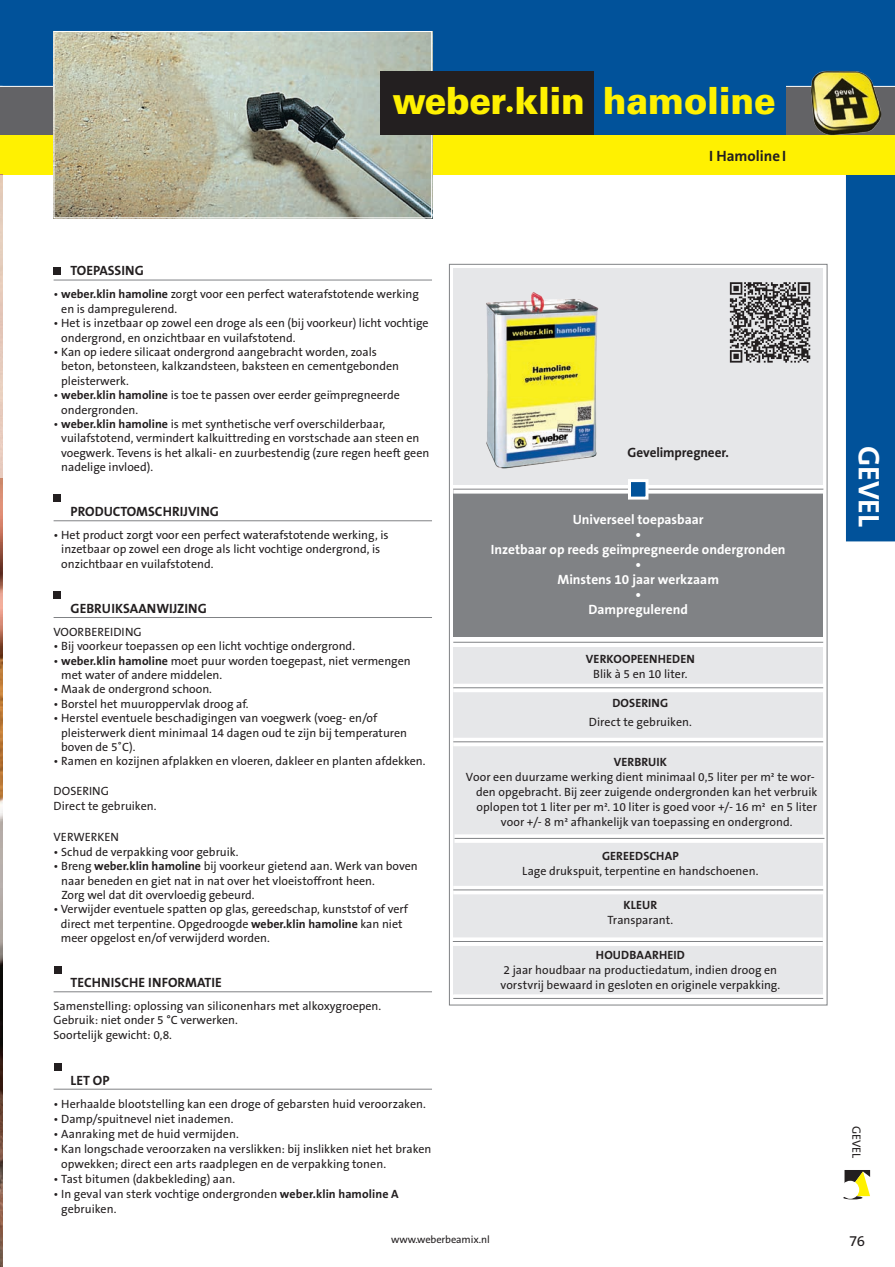
<style>
.page{position:relative;width:895px;height:1267px;background:#fff}
.page>*{position:absolute;margin:0;border:0;box-sizing:border-box;transform-origin:0 0}
.t1{font:900 37.5px "Univers";letter-spacing:-.005em;color:#fff101;scale:.95 1}
.t2{font:700 30px "The Sans B7";color:#fff}
.t3{font:700 15px "The Sans B7";color:#231f20}
.t4{font:15px "The Sans B5 Plain";color:#231f20}
.t5{font:700 13.5px/15px "The Sans B7";color:#fff;text-align:center}
.t6{font:700 13.5px "The Sans B7";color:#231f20}
.t7{font:12px/14.4px "The Sans B5 Plain";color:#231f20}
.t8{font:700 12px "The Sans B7";letter-spacing:.01em;color:#231f20}
.t9{font:10.5px "The Sans B5 Plain";letter-spacing:-.01em;color:#231f20}
.s1{font-family:"Gill Sans";font-weight:400;font-size:52.5px}
.s2{font-family:"The Sans B7";font-weight:700}
</style>
<div class="page">
<div style="left:3px;top:0;width:892px;height:86px;background:#01529a"></div>
<div style="left:3px;top:86px;width:892px;height:49px;background:#636366"></div>
<hr style="left:0;top:0;width:3px;height:86px;background:#01529a">
<hr style="left:0;top:86px;width:3px;height:49px;background:#636366">
<div style="left:3px;top:135px;width:892px;height:40px;background:#fff101"></div>
<hr style="left:0;top:135px;width:3px;height:40px;background:#fff101">
<hr style="left:0;top:86px;width:895px;height:1px;background:#fff">
<img style="left:810px;top:71px;width:72px;height:64px">
<img style="left:56px;top:33px;width:374px;height:183px">
<div style="left:54px;top:31px;width:378px;height:187px;border:1px solid #fff"></div>
<div style="left:453px;top:268px;width:370px;height:217px;background:#e6e7e9"></div>
<div style="left:453px;top:489px;width:370px;height:148px;background:#808285"></div>
<div style="left:453px;top:647px;width:370px;height:347px;background:#e6e7e9"></div>
<svg style="left:453px;top:641px;width:370px;height:1px"></svg>
<hr style="left:453px;top:642px;width:370px;height:1px;background:#808285">
<div style="left:455px;top:834px;width:369px;height:9px;background:#fff"></div>
<hr style="left:455px;top:838px;width:369px;height:1px;background:#808285">
<svg style="left:453px;top:684px;width:370px;height:8px;background:#f9f9f9"></svg>
<hr style="left:453px;top:687px;width:370px;height:1px;background:#808285">
<svg style="left:453px;top:738px;width:370px;height:8px;background:#f9f9f9"></svg>
<hr style="left:453px;top:741px;width:370px;height:1px;background:#808285">
<svg style="left:453px;top:886px;width:370px;height:8px;background:#f4f4f4"></svg>
<hr style="left:453px;top:890px;width:370px;height:1px;background:#808285">
<svg style="left:453px;top:488px;width:370px;height:6px;background:#ebebec"></svg>
<hr style="left:453px;top:489px;width:370px;height:1px;background:#808285">
<div style="left:628px;top:479px;width:20px;height:21px;background:#01529a;border:3px solid #fff"></div>
<div style="left:453px;top:937px;width:370px;height:9px;background:#fff"></div>
<hr style="left:453px;top:941px;width:370px;height:1px;background:#808285">
<div style="left:380px;top:71px;width:216px;height:64px;background:#231f20"></div>
<div style="left:594px;top:71px;width:192px;height:64px;background:#01529a"></div>
<hr style="left:453px;top:998px;width:370px;height:1px;background:#808285">
<div style="left:846px;top:175px;width:49px;height:366px;background:#01529a"></div>
<svg style="left:845px;top:1170px;width:25px;height:26px"></svg>
<hr style="left:843px;top:1196px;width:19px;height:3px;background:#231f20;border-radius:50%">
<div style="left:841px;top:1181px;width:18px;height:18px;background:#fff;border-radius:50%"></div>
<img style="left:0;top:478px;width:3px;height:785px">
<div style="left:55px;top:967px;width:7px;height:7px;background:#231f20"></div>
<div style="left:54px;top:495px;width:7px;height:7px;background:#231f20"></div>
<div style="left:54px;top:591px;width:7px;height:7px;background:#231f20"></div>
<div style="left:54px;top:268px;width:7px;height:7px;background:#231f20"></div>
<hr style="left:54px;top:280px;width:378px;height:1px;background:#808285">
<hr style="left:54px;top:520px;width:378px;height:1px;background:#808285">
<hr style="left:54px;top:617px;width:378px;height:1px;background:#808285">
<hr style="left:54px;top:991px;width:378px;height:1px;background:#808285">
<hr style="left:54px;top:1089px;width:378px;height:1px;background:#808285">
<div style="left:54px;top:1063px;width:8px;height:7px;background:#231f20"></div>
<img style="left:486px;top:292px;width:113px;height:177px">
<svg style="left:730px;top:282px;width:80px;height:81px"></svg>
<svg style="left:0;top:1263px;width:3px;height:4px"></svg>
<h1 class="t1" style="left:392px;top:77px;width:405px">weber<span class="s1">.</span>klin hamoline</h1>
<p class="t3" style="left:709px;top:148px;width:78px">I HamolineI</p>
<p class="t6" style="left:71px;top:264px;width:73px">Toepassi ng</p>
<p class="t7" style="left:61px;top:287px;width:359px;text-indent:-8px">• <span class="s2">weber.klin hamoline</span> zorgt voor een perfect waterafstotende werking en is dampregulerend.</p>
<p class="t7" style="left:61px;top:316px;width:369px;text-indent:-8px">• Het is inzetbaar op zowel een droge als een (bij voorkeur) licht vochtige ondergrond, en onzichtbaar en vuilafstotend.</p>
<p class="t7" style="left:61px;top:345px;width:339px;text-indent:-8px">• Kan op iedere silicaat ondergrond aangebracht worden, zoals beton, betonsteen, kalkzandsteen, baksteen en cementgebonden pleisterwerk.</p>
<p class="t7" style="left:61px;top:388px;width:340px;text-indent:-8px">• <span class="s2">weber.klin hamoline</span> is toe te passen over eerder geïmpregneerde ondergronden.</p>
<p class="t7" style="left:61px;top:417px;width:370px;text-indent:-8px">• <span class="s2">weber.klin hamoline</span> is met synthetische verf overschilderbaar, vuilafstotend, vermindert kalkuittreding en vorstschade aan steen en voegwerk. Tevens is het alkali- en zuurbestendig (zure regen heeft geen nadelige invloed).</p>
<p class="t6" style="left:71px;top:504px;width:34px">Product</p>
<p class="t6" style="left:127px;top:504px;width:36px">omschri</p>
<p class="t6" style="left:184px;top:504px;width:35px">jvi ng</p>
<p class="t7" style="left:61px;top:528px;width:329px;text-indent:-8px">• Het product zorgt voor een perfect waterafstotende werking, is inzetbaar op zowel een droge als licht vochtige ondergrond, is onzichtbaar en vuilafstotend.</p>
<p class="t6" style="left:71px;top:601px;width:24px">Gebruik</p>
<p class="t6" style="left:123px;top:601px;width:83px">saa nwijzi ng</p>
<p class="t7" style="left:54px;top:625px;width:88px">Voorbereidi ng</p>
<p class="t7" style="left:54px;top:639px;width:303px">• Bij voorkeur toepassen op een licht vochtige ondergrond.</p>
<p class="t7" style="left:61px;top:654px;width:351px;text-indent:-8px">• <span class="s2">weber.klin hamoline</span> moet puur worden toegepast, niet vermengen met water of andere middelen.</p>
<p class="t7" style="left:54px;top:682px;width:160px">• Maak de ondergrond schoon.</p>
<p class="t7" style="left:54px;top:697px;width:197px">• Borstel het muuroppervlak droog af.</p>
<p class="t7" style="left:61px;top:711px;width:347px;text-indent:-8px">• Herstel eventuele beschadigingen van voegwerk (voeg- en/of pleisterwerk dient minimaal 14 dagen oud te zijn bij temperaturen boven de 5˚C).</p>
<p class="t7" style="left:54px;top:754px;width:373px">• Ramen en kozijnen afplakken en vloeren, dakleer en planten afdekken.</p>
<p class="t7" style="left:54px;top:784px;width:104px;line-height:15px">doseri ng<br>Direct te gebruiken.</p>
<p class="t7" style="left:54px;top:830px;width:67px">Verwerken</p>
<p class="t7" style="left:54px;top:845px;width:187px">• Schud de verpakking voor gebruik.</p>
<p class="t7" style="left:61px;top:859px;width:358px;text-indent:-8px">• Breng <span class="s2">weber.klin hamoline</span> bij voorkeur gietend aan. Werk van boven naar beneden en giet nat in nat over het vloeistoffront heen.<br>Zorg wel dat dit overvloedig gebeurd.</p>
<p class="t7" style="left:61px;top:902px;width:349px;text-indent:-7px">• Verwijder eventuele spatten op glas, gereedschap, kunststof of verf direct met terpentine. Opgedroogde <span class="s2">weber.klin hamoline</span> kan niet meer opgelost en/of verwijderd worden.</p>
<p class="t6" style="left:71px;top:975px;width:116px">Tech nisch e informati</p>
<p class="t6" style="left:215px;top:975px;width:8px">e</p>
<p class="t7" style="left:54px;top:999px;width:329px">Samenstelling: oplossing van siliconenhars met alkoxygroepen.<br>Gebruik: niet onder 5 °C verwerken.<br>Soortelijk gewicht: 0,8.</p>
<p class="t6" style="left:71px;top:1073px;width:40px">Let op</p>
<p class="t7" style="left:54px;top:1097px;width:374px">• Herhaalde blootstelling kan een droge of gebarsten huid veroorzaken.</p>
<p class="t7" style="left:54px;top:1112px;width:181px">• Damp/spuitnevel niet inademen.</p>
<p class="t7" style="left:54px;top:1127px;width:187px">• Aanraking met de huid vermijden.</p>
<p class="t7" style="left:61px;top:1142px;width:372px;line-height:15px;text-indent:-8px">• Kan longschade veroorzaken na verslikken: bij inslikken niet het braken opwekken; direct een arts raadplegen en de verpakking tonen.</p>
<p class="t7" style="left:54px;top:1172px;width:183px">• Tast bitumen (dakbekleding) aan.</p>
<p class="t7" style="left:61px;top:1187px;width:339px;line-height:15px;text-indent:-8px">• In geval van sterk vochtige ondergronden <span class="s2">weber.klin hamoline A </span>gebruiken.</p>
<p class="t6" style="left:628px;top:446px;width:103px">Gevelimpregneer.</p>
<p class="t5" style="left:491px;top:513px;width:296px">Universeel toepasbaar<br>•<br>Inzetbaar op reeds geïmpregneerde ondergronden •<br>Minstens 10 jaar werkzaam<br>•<br>Dampregulerend</p>
<p class="t8" style="left:586px;top:653px;width:30px">VERKOOPEEN</p>
<p class="t8" style="left:658px;top:653px;width:30px">HEDEN</p>
<p class="t7" style="left:593px;top:667px;width:96px">Blik à 5 en 10 liter.</p>
<p class="t8" style="left:612px;top:696px;width:12px">DOSE</p>
<p class="t8" style="left:641px;top:696px;width:28px">RING</p>
<p class="t7" style="left:589px;top:715px;width:104px">Direct te gebruiken.</p>
<p class="t8" style="left:614px;top:755px;width:22px">Verbruik</p>
<p class="t7" style="left:466px;top:770px;width:350px">Voor een duurzame werking dient minimaal 0,5 liter per m² te wor-</p>
<p class="t7" style="left:476px;top:785px;width:343px">den opgebracht. Bij zeer zuigende ondergronden kan het verbruik</p>
<p class="t7" style="left:477px;top:800px;width:342px">oplopen tot 1 liter per m². 10 liter is goed voor +/- 16 m² en 5 liter</p>
<p class="t7" style="left:501px;top:815px;width:293px">voor +/- 8 m² afhankelijk van toepassing en ondergrond.</p>
<p class="t8" style="left:602px;top:850px;width:51px">Gereedscha</p>
<p class="t8" style="left:672px;top:850px;width:8px">p</p>
<p class="t7" style="left:522px;top:864px;width:238px">Lage drukspuit, terpentine en handschoenen.</p>
<p class="t8" style="left:624px;top:899px;width:27px">Kleur</p>
<p class="t7" style="left:607px;top:913px;width:67px">Transparant.</p>
<p class="t8" style="left:596px;top:948px;width:90px">HOUDBAARHEID</p>
<p class="t7" style="left:501px;top:962px;width:281px;line-height:15px">2 jaar houdbaar na productiedatum, indien droog en vorstvrij bewaard in gesloten en originele verpakking.</p>
<h2 class="t2" style="left:885px;top:446px;width:83px;rotate:90deg">Gevel</h2>
<p class="t7" style="left:863px;top:1125px;width:34px;rotate:90deg">gevel</p>
<p class="t9" style="left:391px;top:1233px;width:100px">www.weberbeamix.nl</p>
<p class="t4" style="left:849px;top:1233px;width:17px">76</p>
</div>
